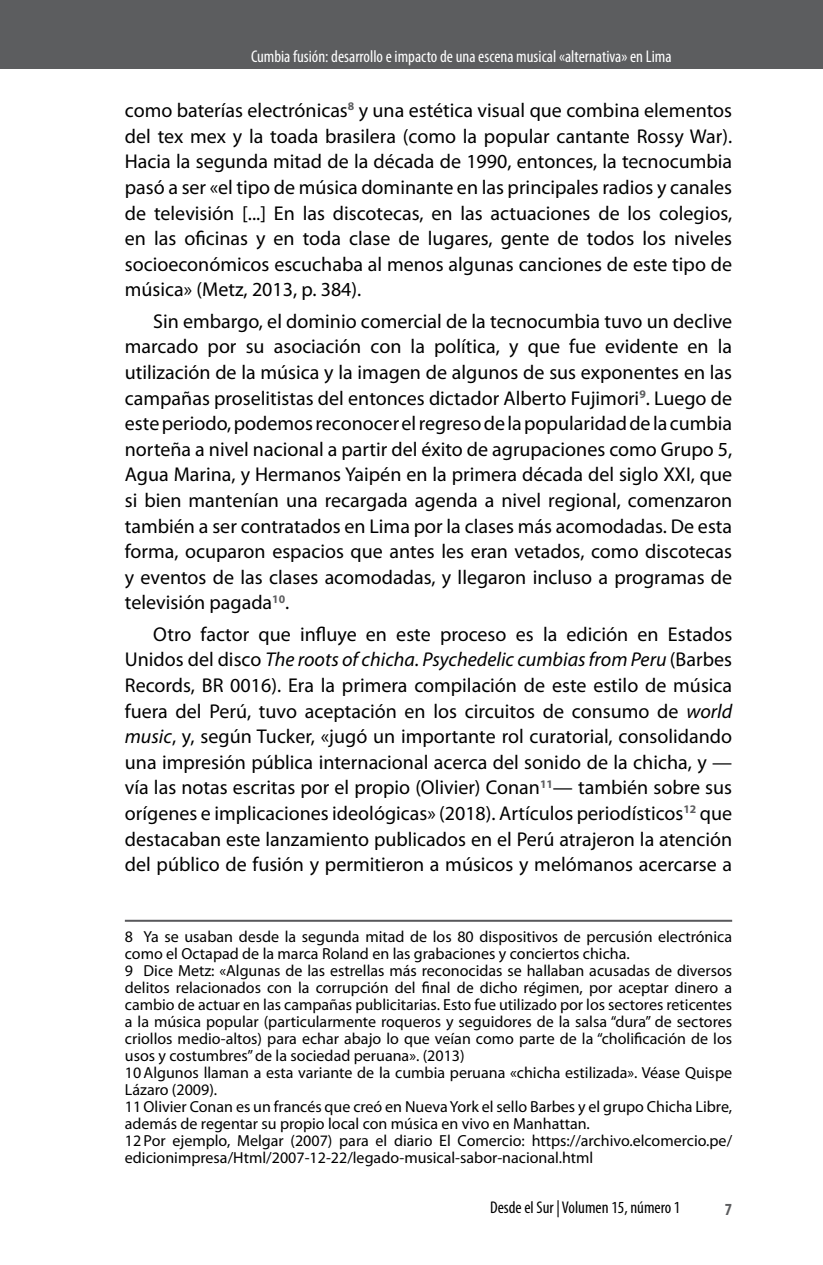
<style>
.page{position:relative;width:823px;height:1265px;background:#fff}
.page>*{position:absolute;margin:0;border:0;box-sizing:border-box;transform-origin:0 0}
.t1{font:20px/25.6px "Myriad Pro";color:#000;text-align:justify}
.t2{font:condensed 17px "Myriad Pro";color:#fff}
.t3{font:condensed 17px "Myriad Pro";color:#000}
.t4{font:700 condensed 17px "Myriad Pro";color:#5c5d5f}
.t5{font:16px/17px "Myriad Pro";color:#000}
.s1{font-style:italic}
</style>
<div class="page">
<div style="left:0;top:0;width:822px;height:68px;background:#5c5d5f"></div>
<hr style="left:125px;top:919px;width:606px;height:2px;background:#58585b">
<p class="t2" style="left:251px;top:46px;width:422px">Cumbia fusión: desarrollo e impacto de una escena musical «alternativa» en Lima</p>
<p class="t1" style="left:125px;top:97px;width:608px">como baterías electrónicas<sup>8</sup> y una estética visual que combina elementos del tex mex y la toada brasilera (como la popular cantante Rossy War).<br>Hacia la segunda mitad de la década de 1990, entonces, la tecnocumbia pasó a ser «el tipo de música dominante en las principales radios y canales de televisión [...] En las discotecas, en las actuaciones de los colegios, en las oficinas y en toda clase de lugares, gente de todos los niveles socioeconómicos escuchaba al menos algunas canciones de este tipo de música» (Metz, 2013, p. 384).</p>
<p class="t1" style="left:125px;top:308px;width:608px;text-indent:28px">Sin embargo, el dominio comercial de la tecnocumbia tuvo un declive marcado por su asociación con la política, y que fue evidente en la utilización de la música y la imagen de algunos de sus exponentes en las campañas proselitistas del entonces dictador Alberto Fujimori<sup>9</sup>. Luego de este periodo, podemos reconocer el regreso de la popularidad de la cumbia norteña a nivel nacional a partir del éxito de agrupaciones como Grupo 5, Agua Marina, y Hermanos Yaipén en la primera década del siglo XXI, que si bien mantenían una recargada agenda a nivel regional, comenzaron también a ser contratados en Lima por la clases más acomodadas. De esta forma, ocuparon espacios que antes les eran vetados, como discotecas y eventos de las clases acomodadas, y llegaron incluso a programas de televisión pagada<sup>10</sup>.</p>
<p class="t1" style="left:125px;top:621px;width:608px;text-indent:28px">Otro factor que influye en este proceso es la edición en Estados Unidos del disco <span class="s1">The roots of chicha. Psychedelic cumbias from Peru</span> (Barbes Records, BR 0016). Era la primera compilación de este estilo de música fuera del Perú, tuvo aceptación en los circuitos de consumo de <span class="s1">world music</span>, y, según Tucker, «jugó un importante rol curatorial, consolidando una impresión pública internacional acerca del sonido de la chicha, y — vía las notas escritas por el propio (Olivier) Conan<sup>11</sup>— también sobre sus orígenes e implicaciones ideológicas» (2018). Artículos periodísticos<sup>12</sup> que destacaban este lanzamiento publicados en el Perú atrajeron la atención del público de fusión y permitieron a músicos y melómanos acercarse a</p>
<p class="t5" style="left:125px;top:927px;width:608px">8 Ya se usaban desde la segunda mitad de los 80 dispositivos de percusión electrónica como el Octapad de la marca Roland en las grabaciones y conciertos chicha.<br>9 Dice Metz: «Algunas de las estrellas más reconocidas se hallaban acusadas de diversos delitos relacionados con la corrupción del final de dicho régimen, por aceptar dinero a cambio de actuar en las campañas publicitarias. Esto fue utilizado por los sectores reticentes a la música popular (particularmente roqueros y seguidores de la salsa “dura” de sectores criollos medio-altos) para echar abajo lo que veían como parte de la “cholificación de los usos y costumbres” de la sociedad peruana». (2013)<br>10Algunos llaman a esta variante de la cumbia peruana «chicha estilizada». Véase Quispe Lázaro (2009).<br>11Olivier Conan es un francés que creó en Nueva York el sello Barbes y el grupo Chicha Libre, además de regentar su propio local con música en vivo en Manhattan.<br>12 Por ejemplo, Melgar (2007) para el diario El Comercio: https://archivo.elcomercio.pe/ edicionimpresa/Html/2007-12-22/legado-musical-sabor-nacional.html</p>
<p class="t3" style="left:489px;top:1196px;width:192px">Desde el Sur | Volumen 15, número 1</p>
<p class="t4" style="left:724px;top:1198px;width:9px">7</p>
</div>
